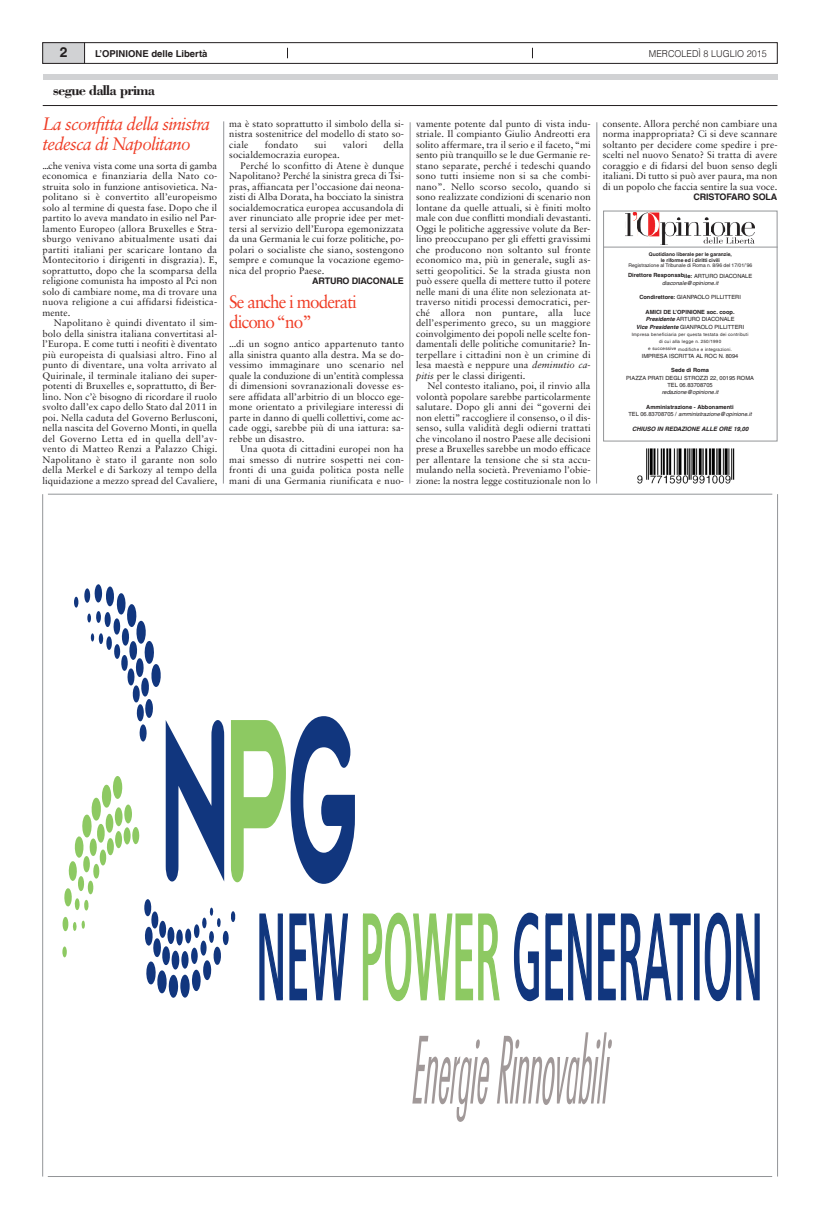
<style>
.page{position:relative;width:820px;height:1219px;background:#fff}
.page>*{position:absolute;margin:0;border:0;box-sizing:border-box;transform-origin:0 0}
.t1{font:italic 18px/20px "Sabon LT Std";letter-spacing:-.04em;color:#ef3c25;scale:.95 1}
.t2{font:18px/20px "Sabon LT Std";letter-spacing:-.055em;color:#ef3c25;scale:.95 1}
.t3{font:700 14.5px "Bodoni Std";letter-spacing:-.045em;color:#231f20}
.t4{font:700 14px "Helvetica LT";color:#231f20}
.t5{font:9.5px/10.5px "Sabon LT Std";letter-spacing:.01em;color:#231f20;text-align:justify}
.t6{font:700 9.5px "Helvetica LT";color:#231f20}
.t7{font:300 9.5px "Helvetica LT";color:#231f20;scale:.95 1}
.t8{font:700 9px "Helvetica LT";letter-spacing:-.015em;color:#231f20}
.t9{font:italic 700 6px "Helvetica LT";color:#231f20}
.t10{font:5.7px/7.3px "Helvetica LT";color:#231f20;text-align:center}
.t11{font:700 5.7px/7.3px "Helvetica LT";color:#231f20;text-align:center}
.t12{font:italic 5.7px "Helvetica LT";color:#231f20}
.t13{font:700 5px/5.5px "Helvetica LT";color:#231f20;text-align:center}
.t14{font:5px "Helvetica LT";color:#231f20}
.t15{font:4.5px/7.3px "Helvetica LT";letter-spacing:.05em;color:#231f20;text-align:center}
.s1{font-style:italic}
.s2{font-weight:400}
.s3{font-weight:400;font-style:italic}
.s4{font-weight:700}
.s5{font-weight:700;font-style:italic}
</style>
<div class="page">
<div style="left:43px;top:43px;width:42px;height:21px;background:#d1d2d4"></div>
<svg style="left:84px;top:45px;width:1px;height:17px"></svg>
<div style="left:43px;top:43px;width:734px;height:21px;border:1px solid #231f20"></div>
<hr style="left:43px;top:105px;width:734px;height:1px;background:#231f20">
<div style="left:43px;top:74px;width:734px;height:5px;background:#d1d2d4"></div>
<svg style="left:223px;top:121px;width:1px;height:363px"></svg>
<hr style="left:409px;top:122px;width:1px;height:362px;background:#939598">
<img style="left:637px;top:448px;width:96px;height:36px">
<div style="left:602px;top:211px;width:175px;height:231px;border:1px solid #939598"></div>
<hr style="left:602px;top:247px;width:175px;height:1px;background:#939598">
<hr style="left:596px;top:122px;width:1px;height:362px;background:#939598">
<svg style="left:625px;top:213px;width:129px;height:32px"></svg>
<hr style="left:42px;top:494px;width:1px;height:682px;background:#939598">
<hr style="left:48px;top:494px;width:724px;height:1px;background:#939598">
<hr style="left:777px;top:494px;width:1px;height:682px;background:#939598">
<hr style="left:48px;top:1176px;width:723px;height:1px;background:#939598">
<svg style="left:362px;top:912px;width:138px;height:90px"></svg>
<svg style="left:62px;top:584px;width:293px;height:417px"></svg>
<svg style="left:513px;top:912px;width:177px;height:90px"></svg>
<div style="left:693px;top:914px;width:6px;height:86px;border:2px solid #11367e"></div>
<svg style="left:704px;top:912px;width:55px;height:90px"></svg>
<svg style="left:412px;top:1036px;width:77px;height:86px"></svg>
<svg style="left:497px;top:1032px;width:114px;height:73px"></svg>
<h3 class="t4" style="left:60px;top:43px;width:9px">2</h3>
<p class="t6" style="left:95px;top:48px;width:114px">L’OpINIONE delle Libertà</p>
<h2 class="t3" style="left:53px;top:81px;width:103px">segue dalla prima</h2>
<h1 class="t1" style="left:43px;top:115px;width:178px">La sconfitta della sinistra tedesca di Napolitano</h1>
<p class="t5" style="left:229px;top:119px;width:176px">ma è stato soprattutto il simbolo della si&shy;nistra sostenitrice del modello di stato so&shy;ciale</p>
<p class="t5" style="left:265px;top:140px;width:35px">fondato</p>
<p class="t5" style="left:314px;top:140px;width:13px">sui</p>
<p class="t5" style="left:342px;top:140px;width:26px">valori</p>
<p class="t5" style="left:383px;top:140px;width:22px">della</p>
<p class="t5" style="left:229px;top:150px;width:112px">socialdemocrazia europea.</p>
<p class="t5" style="left:240px;top:161px;width:165px">Perché lo sconfitto di Atene è dunque</p>
<p class="t5" style="left:229px;top:171px;width:176px">Napolitano? Perché la sinistra greca di Tsi-</p>
<p class="t5" style="left:229px;top:182px;width:176px">pras, affiancata per l’occasione dai neona-</p>
<p class="t5" style="left:229px;top:192px;width:176px">zisti di Alba Dorata, ha bocciato la sinistra</p>
<p class="t5" style="left:229px;top:203px;width:176px">socialdemocratica europea accusandola di</p>
<p class="t5" style="left:229px;top:213px;width:176px">aver rinunciato alle proprie idee per met-</p>
<p class="t5" style="left:229px;top:224px;width:176px">tersi al servizio dell’Europa egemonizzata</p>
<p class="t5" style="left:229px;top:234px;width:176px">da una Germania le cui forze politiche, po-</p>
<p class="t5" style="left:229px;top:245px;width:176px">polari o socialiste che siano, sostengono</p>
<p class="t5" style="left:229px;top:255px;width:176px">sempre e comunque la vocazione egemo-</p>
<p class="t5" style="left:229px;top:266px;width:97px">nica del proprio Paese.</p>
<p class="t8" style="left:312px;top:275px;width:93px">ARTURO DIACONALE</p>
<p class="t5" style="left:43px;top:161px;width:176px">...che veniva vista come una sorta di gamba economica e finanziaria della Nato co&shy;struita solo in funzione antisovietica. Na&shy;politano si è convertito all’europeismo solo al termine di questa fase. Dopo che il partito lo aveva mandato in esilio nel Par&shy;lamento Europeo (allora Bruxelles e Stra&shy;sburgo venivano abitualmente usati dai partiti italiani per scaricare lontano da Montecitorio i dirigenti in disgrazia). E, soprattutto, dopo che la scomparsa della religione comunista ha imposto al Pci non solo di cambiare nome, ma di trovare una nuova religione a cui affidarsi fideistica&shy;mente.</p>
<p class="t5" style="left:43px;top:318px;width:176px;text-indent:11px">Napolitano è quindi diventato il sim&shy;bolo della sinistra italiana convertitasi al&shy;l’Europa. E come tutti i neofiti è diventato più europeista di qualsiasi altro. Fino al punto di diventare, una volta arrivato al Quirinale, il terminale italiano dei super&shy;potenti di Bruxelles e, soprattutto, di Ber&shy;lino. Non c’è bisogno di ricordare il ruolo svolto dall’ex capo dello Stato dal 2011 in poi. Nella caduta del Governo Berlusconi, nella nascita del Governo Monti, in quella del Governo Letta ed in quella dell’av&shy;vento di Matteo Renzi a Palazzo Chigi.<br>Napolitano è stato il garante non solo della Merkel e di Sarkozy al tempo della liquidazione a mezzo spread del Cavaliere,</p>
<h1 class="t2" style="left:229px;top:293px;width:136px">Se anche i moderati dicono“no”</h1>
<p class="t5" style="left:229px;top:339px;width:176px">...di un sogno antico appartenuto tanto alla sinistra quanto alla destra. Ma se do&shy;vessimo immaginare uno scenario nel quale la conduzione di un’entità complessa di dimensioni sovranazionali dovesse es&shy;sere affidata all’arbitrio di un blocco ege&shy;mone orientato a privilegiare interessi di parte in danno di quelli collettivi, come ac&shy;cade oggi, sarebbe più di una iattura: sa&shy;rebbe un disastro.</p>
<p class="t5" style="left:229px;top:444px;width:176px;text-indent:11px">Una quota di cittadini europei non ha mai smesso di nutrire sospetti nei con&shy;fronti di una guida politica posta nelle mani di una Germania riunificata e nuo-</p>
<p class="t5" style="left:416px;top:119px;width:176px">vamente potente dal punto di vista indu&shy;striale. Il compianto Giulio Andreotti era solito affermare, tra il serio e il faceto, “mi sento più tranquillo se le due Germanie re&shy;stano separate, perché i tedeschi quando sono tutti insieme non si sa che combi&shy;nano”. Nello scorso secolo, quando si sono realizzate condizioni di scenario non lontane da quelle attuali, si è finiti molto male con due conflitti mondiali devastanti.<br>Oggi le politiche aggressive volute da Ber&shy;lino preoccupano per gli effetti gravissimi che producono non soltanto sul fronte economico ma, più in generale, sugli as&shy;setti geopolitici. Se la strada giusta non può essere quella di mettere tutto il potere nelle mani di una élite non selezionata at&shy;traverso nitidi processi democratici, per&shy;ché allora non puntare, alla luce dell’esperimento greco, su un maggiore coinvolgimento dei popoli nelle scelte fon&shy;damentali delle politiche comunitarie? In&shy;terpellare i cittadini non è un crimine di lesa maestà e neppure una <span class="s1">deminutio ca&shy;pitis</span> per le classi dirigenti.</p>
<p class="t5" style="left:416px;top:381px;width:176px;text-indent:11px">Nel contesto italiano, poi, il rinvio alla volontà popolare sarebbe particolarmente salutare. Dopo gli anni dei “governi dei non eletti” raccogliere il consenso, o il dis&shy;senso, sulla validità degli odierni trattati che vincolano il nostro Paese alle decisioni prese a Bruxelles sarebbe un modo efficace per allentare la tensione che si sta accu&shy;mulando nella società. Preveniamo l’obie&shy;zione: la nostra legge costituzionale non lo</p>
<p class="t7" style="left:648px;top:48px;width:126px">MERCOLEDÌ 8 LUGLIO 2015</p>
<p class="t5" style="left:602px;top:119px;width:176px">consente. Allora perché non cambiare una norma inappropriata? Ci si deve scannare soltanto per decidere come spedire i pre&shy;scelti nel nuovo Senato? Si tratta di avere coraggio e di fidarsi del buon senso degli italiani. Di tutto si può aver paura, ma non di un popolo che faccia sentire la sua voce.</p>
<p class="t8" style="left:693px;top:191px;width:85px">CRISTOFARO SOLA</p>
<p class="t13" style="left:648px;top:252px;width:85px">Quotidiano liberale per le garanzie, le riforme ed i diritti civili</p>
<p class="t14" style="left:628px;top:262px;width:125px">Registrazione al Tribunale di Roma n. 8/96 del 17/01/’96</p>
<p class="t11" style="left:628px;top:272px;width:126px">Direttore Responsabile: <span class="s2">ARTURO DIACONALE </span><span class="s3">diaconale@opinione.it</span></p>
<p class="t10" style="left:639px;top:294px;width:103px"><span class="s4">Condirettore:</span> GIANPAOLO PILLITTERI</p>
<p class="t10" style="left:635px;top:308px;width:110px"><span class="s4">AmICI DE L’OpINIONE soc. coop.<br></span><span class="s5">Presidente</span> ARTURO DIACONALE<br><span class="s5">Vice Presidente</span> GIANPAOLO PILLITTERI</p>
<p class="t15" style="left:631px;top:331px;width:118px">Impresa beneficiaria per questa testata dei contributi di cui alla legge n. 250/1990<br>e successive modifiche e integrazioni.</p>
<p class="t10" style="left:641px;top:352px;width:98px">IMPRESA ISCRITTA AL ROC N. 8094</p>
<p class="t11" style="left:671px;top:367px;width:39px">Sede di Roma</p>
<p class="t10" style="left:626px;top:374px;width:129px">PIAZZA PRATI DEGLI STROZZI 22, 00195 ROMA<br>TEL 06.83708705</p>
<p class="t12" style="left:661px;top:389px;width:58px">redazione@opinione.it</p>
<p class="t11" style="left:628px;top:403px;width:125px">Amministrazione - Abbonamenti<br><span class="s2">TEL 06.83708705 /</span> <span class="s3">amministrazione@opinione.it</span></p>
<p class="t9" style="left:631px;top:425px;width:118px">CHIUSO IN REDAZIONE ALLE ORE 19,00</p>
</div>
